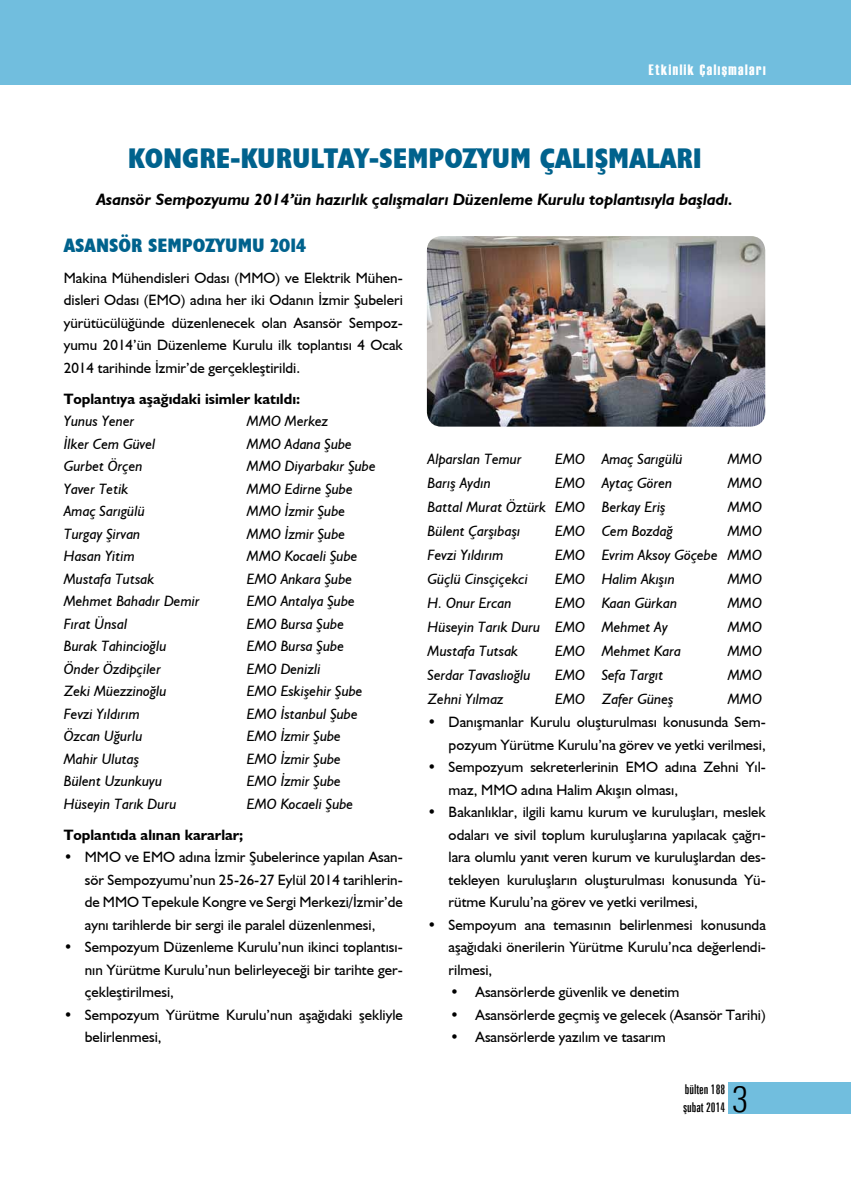
<style>
.page{position:relative;width:851px;height:1191px;background:#fff}
.page>*{position:absolute;margin:0;border:0;box-sizing:border-box;transform-origin:0 0}
.t1{font:300 condensed 36.15px "Zurich BT";color:#000}
.baslik{font:700 condensed 28.5px "Humanist 521 BT Xtra";color:#00628d}
.arabaslikk{font:700 condensed 19.5px "Humanist 521 BT Xtra";color:#00628d}
.bultenmetin{font:italic 700 16.5px "Humanist 521 BT";color:#000}
.maddeimli{font:15px/22.5px "Humanist 521 BT";color:#000;text-align:justify}
.tabb{font:italic 15px "Humanist 521 BT";color:#000}
.bultenmetin-2{font:15px/22.5px "Humanist 521 BT";color:#000;text-align:justify}
.bultenmetin-3{font:700 15px "Humanist 521 BT";color:#000}
.t2{font:15px "Haettenschweiler";letter-spacing:.1em;color:#fff}
.t3{font:extra-condensed 13.5px/18px "Zurich BT";color:#000}
</style>
<div class="page">
<div style="left:728px;top:1082px;width:122px;height:32px;background:#71bede"></div>
<div style="left:0;top:0;width:850px;height:84px;background:#71bede"></div>
<svg style="left:646px;top:84px;width:118px;height:1px"></svg>
<img style="left:427px;top:236px;width:338px;height:190px">
<p class="t2" style="left:648px;top:60px;width:118px">Etkinlik Çalışmaları</p>
<p class="baslik" style="left:128px;top:141px;width:575px">KONGRE-KURULTAY-SEMPOZYUM ÇALIŞMALARI</p>
<p class="bultenmetin" style="left:97px;top:189px;width:637px">Asansör Sempozyumu 2014’ün hazırlık çalışmaları Düzenleme Kurulu toplantısıyla başladı.</p>
<p class="arabaslikk" style="left:64px;top:233px;width:244px">ASANSÖR SEMPOZYUMU 2014</p>
<p class="bultenmetin-2" style="left:64px;top:266px;width:340px">Makina Mühendisleri Odası (MMO) ve Elektrik Mühen&shy;disleri Odası (EMO) adına her iki Odanın İzmir Şubeleri yürütücülüğünde düzenlenecek olan Asansör Sempoz&shy;yumu 2014’ün Düzenleme Kurulu ilk toplantısı 4 Ocak 2014 tarihinde İzmir’de gerçekleştirildi.</p>
<p class="bultenmetin-3" style="left:64px;top:389px;width:238px">Toplantıya aşağıdaki isimler katıldı:</p>
<p class="tabb" style="left:64px;top:412px;width:72px">Yunus Yener</p>
<p class="tabb" style="left:247px;top:412px;width:83px">MMO Merkez</p>
<p class="tabb" style="left:64px;top:434px;width:93px">İlker Cem Güvel</p>
<p class="tabb" style="left:247px;top:434px;width:106px">MMO Adana Şube</p>
<p class="tabb" style="left:64px;top:457px;width:80px">Gurbet Örçen</p>
<p class="tabb" style="left:247px;top:457px;width:130px">MMO Diyarbakır Şube</p>
<p class="tabb" style="left:64px;top:479px;width:66px">Yaver Tetik</p>
<p class="tabb" style="left:247px;top:479px;width:107px">MMO Edirne Şube</p>
<p class="tabb" style="left:64px;top:502px;width:83px">Amaç Sarıgülü</p>
<p class="tabb" style="left:247px;top:502px;width:100px">MMO İzmir Şube</p>
<p class="tabb" style="left:64px;top:524px;width:78px">Turgay Şirvan</p>
<p class="tabb" style="left:247px;top:524px;width:100px">MMO İzmir Şube</p>
<p class="tabb" style="left:64px;top:547px;width:73px">Hasan Yitim</p>
<p class="tabb" style="left:247px;top:547px;width:112px">MMO Kocaeli Şube</p>
<p class="tabb" style="left:64px;top:569px;width:92px">Mustafa Tutsak</p>
<p class="tabb" style="left:247px;top:569px;width:107px">EMO Ankara Şube</p>
<p class="tabb" style="left:64px;top:592px;width:137px">Mehmet Bahadır Demir</p>
<p class="tabb" style="left:247px;top:592px;width:109px">EMO Antalya Şube</p>
<p class="tabb" style="left:64px;top:614px;width:65px">Fırat Ünsal</p>
<p class="tabb" style="left:247px;top:614px;width:99px">EMO Bursa Şube</p>
<p class="tabb" style="left:64px;top:637px;width:104px">Burak Tahincioğlu</p>
<p class="tabb" style="left:247px;top:637px;width:99px">EMO Bursa Şube</p>
<p class="tabb" style="left:64px;top:659px;width:99px">Önder Özdipçiler</p>
<p class="tabb" style="left:247px;top:659px;width:75px">EMO Denizli</p>
<p class="tabb" style="left:64px;top:682px;width:104px">Zeki Müezzinoğlu</p>
<p class="tabb" style="left:247px;top:682px;width:117px">EMO Eskişehir Şube</p>
<p class="tabb" style="left:64px;top:704px;width:77px">Fevzi Yıldırım</p>
<p class="tabb" style="left:247px;top:704px;width:112px">EMO İstanbul Şube</p>
<p class="tabb" style="left:64px;top:727px;width:80px">Özcan Uğurlu</p>
<p class="tabb" style="left:247px;top:727px;width:96px">EMO İzmir Şube</p>
<p class="tabb" style="left:64px;top:749px;width:77px">Mahir Ulutaş</p>
<p class="tabb" style="left:247px;top:749px;width:96px">EMO İzmir Şube</p>
<p class="tabb" style="left:64px;top:772px;width:100px">Bülent Uzunkuyu</p>
<p class="tabb" style="left:247px;top:772px;width:96px">EMO İzmir Şube</p>
<p class="tabb" style="left:64px;top:794px;width:114px">Hüseyin Tarık Duru</p>
<p class="tabb" style="left:247px;top:794px;width:108px">EMO Kocaeli Şube</p>
<p class="bultenmetin-3" style="left:64px;top:825px;width:181px">Toplantıda alınan kararlar;</p>
<p class="maddeimli" style="left:85px;top:845px;width:319px;text-indent:-21px">• MMO ve EMO adına İzmir Şubelerince yapılan Asan&shy;sör Sempozyumu’nun 25-26-27 Eylül 2014 tarihlerin&shy;de MMO Tepekule Kongre ve Sergi Merkezi/İzmir’de aynı tarihlerde bir sergi ile paralel düzenlenmesi,</p>
<p class="maddeimli" style="left:85px;top:935px;width:319px;text-indent:-21px">• Sempozyum Düzenleme Kurulu’nun ikinci toplantısı&shy;nın Yürütme Kurulu’nun belirleyeceği bir tarihte ger&shy;çekleştirilmesi,</p>
<p class="maddeimli" style="left:85px;top:1003px;width:319px;text-indent:-21px">• Sempozyum Yürütme Kurulu’nun aşağıdaki şekliyle belirlenmesi,</p>
<p class="tabb" style="left:427px;top:450px;width:96px">Alparslan Temur</p>
<p class="tabb" style="left:555px;top:450px;width:129px">EMO Amaç Sarıgülü</p>
<p class="tabb" style="left:727px;top:450px;width:36px">MMO</p>
<p class="tabb" style="left:427px;top:474px;width:65px">Barış Aydın</p>
<p class="tabb" style="left:555px;top:474px;width:119px">EMO Aytaç Gören</p>
<p class="tabb" style="left:727px;top:474px;width:36px">MMO</p>
<p class="tabb" style="left:427px;top:498px;width:240px">Battal Murat Öztürk EMO Berkay Eriş</p>
<p class="tabb" style="left:727px;top:498px;width:36px">MMO</p>
<p class="tabb" style="left:427px;top:522px;width:94px">Bülent Çarşıbaşı</p>
<p class="tabb" style="left:555px;top:522px;width:119px">EMO Cem Bozdağ</p>
<p class="tabb" style="left:727px;top:522px;width:36px">MMO</p>
<p class="tabb" style="left:427px;top:546px;width:77px">Fevzi Yıldırım</p>
<p class="tabb" style="left:555px;top:546px;width:208px">EMO Evrim Aksoy Göçebe MMO</p>
<p class="tabb" style="left:427px;top:570px;width:102px">Güçlü Cinsçiçekci</p>
<p class="tabb" style="left:555px;top:570px;width:121px">EMO Halim Akışın</p>
<p class="tabb" style="left:727px;top:570px;width:36px">MMO</p>
<p class="tabb" style="left:427px;top:594px;width:85px">H. Onur Ercan</p>
<p class="tabb" style="left:555px;top:594px;width:123px">EMO Kaan Gürkan</p>
<p class="tabb" style="left:727px;top:594px;width:36px">MMO</p>
<p class="tabb" style="left:427px;top:618px;width:242px">Hüseyin Tarık Duru EMO Mehmet Ay</p>
<p class="tabb" style="left:727px;top:618px;width:36px">MMO</p>
<p class="tabb" style="left:427px;top:642px;width:92px">Mustafa Tutsak</p>
<p class="tabb" style="left:555px;top:642px;width:127px">EMO Mehmet Kara</p>
<p class="tabb" style="left:727px;top:642px;width:36px">MMO</p>
<p class="tabb" style="left:427px;top:666px;width:105px">Serdar Tavaslıoğlu</p>
<p class="tabb" style="left:555px;top:666px;width:110px">EMO Sefa Targıt</p>
<p class="tabb" style="left:727px;top:666px;width:36px">MMO</p>
<p class="tabb" style="left:427px;top:690px;width:77px">Zehni Yılmaz</p>
<p class="tabb" style="left:555px;top:690px;width:120px">EMO Zafer Güneş</p>
<p class="tabb" style="left:727px;top:690px;width:36px">MMO</p>
<p class="maddeimli" style="left:427px;top:710px;width:340px;text-align:right">• Danışmanlar Kurulu oluşturulması konusunda Sem&shy;pozyum Yürütme Kurulu’na görev ve yetki verilmesi,</p>
<p class="maddeimli" style="left:448px;top:755px;width:319px;text-indent:-21px">• Sempozyum sekreterlerinin EMO adına Zehni Yıl&shy;maz, MMO adına Halim Akışın olması,</p>
<p class="maddeimli" style="left:448px;top:800px;width:319px;text-indent:-21px">• Bakanlıklar, ilgili kamu kurum ve kuruluşları, meslek odaları ve sivil toplum kuruluşlarına yapılacak çağrı&shy;lara olumlu yanıt veren kurum ve kuruluşlardan des&shy;tekleyen kuruluşların oluşturulması konusunda Yü&shy;rütme Kurulu’na görev ve yetki verilmesi,</p>
<p class="maddeimli" style="left:448px;top:913px;width:319px;text-indent:-21px">• Sempoyum ana temasının belirlenmesi konusunda aşağıdaki önerilerin Yürütme Kurulu’nca değerlendi&shy;rilmesi,</p>
<p class="maddeimli" style="left:450px;top:980px;width:231px">• Asansörlerde güvenlik ve denetim</p>
<p class="maddeimli" style="left:450px;top:1003px;width:317px">• Asansörlerde geçmiş ve gelecek (Asansör Tarihi)</p>
<p class="maddeimli" style="left:450px;top:1025px;width:217px">• Asansörlerde yazılım ve tasarım</p>
<p class="t3" style="left:683px;top:1080px;width:44px">bülten 188 şubat 2014</p>
<p class="t1" style="left:732px;top:1076px;width:18px">3</p>
</div>
